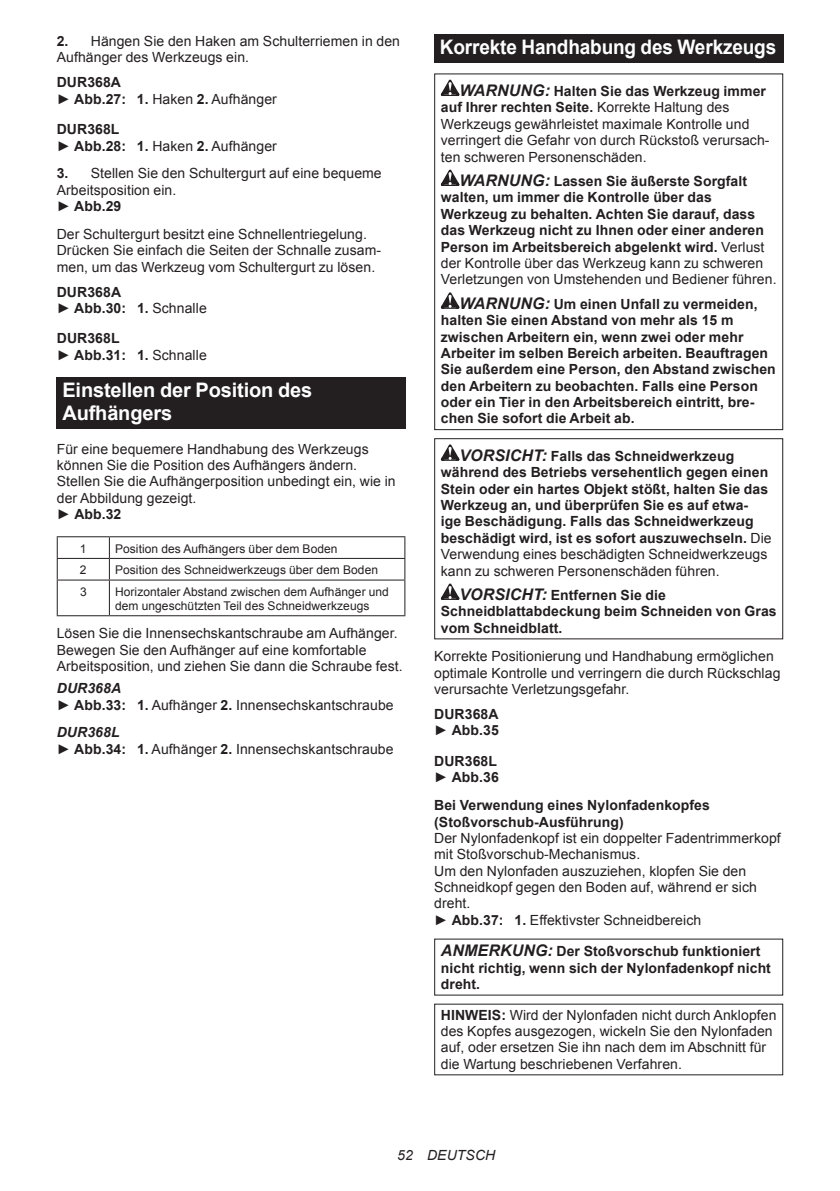
<style>
.page{position:relative;width:840px;height:1191px;background:#fff}
.page>*{position:absolute;margin:0;border:0;box-sizing:border-box;transform-origin:0 0}
.t1{font:700 20px/23.4px "Arial";letter-spacing:-.01em;color:#fff}
.t2{font:700 20px "Arial";letter-spacing:-.01em;color:#fff;scale:.95 1}
.t3{font:14px/16.4px "Arial";letter-spacing:.005em;color:#231f20}
.t4{font:700 14px/16.4px "Arial";letter-spacing:.005em;color:#231f20}
.t5{font:italic 14px "Arial";letter-spacing:.005em;color:#231f20}
.t6{font:12px/14px "Arial";letter-spacing:.005em;color:#231f20}
.s1{font-weight:700}
.s2{font-weight:400}
.s3{font-weight:700;font-style:italic}
.s4{font-weight:700;font-style:italic;font-size:16px}
.s5{font-style:italic;font-size:16px}
</style>
<div class="page">
<div style="left:57px;top:377px;width:348px;height:52px;background:#231f20"></div>
<hr style="left:57px;top:536px;width:52px;height:1px;background:#231f20">
<hr style="left:109px;top:536px;width:296px;height:1px;background:#231f20">
<hr style="left:57px;top:558px;width:52px;height:1px;background:#231f20">
<svg style="left:57px;top:537px;width:1px;height:42px"></svg>
<hr style="left:109px;top:558px;width:296px;height:1px;background:#231f20">
<svg style="left:109px;top:537px;width:1px;height:42px"></svg>
<svg style="left:404px;top:537px;width:1px;height:42px"></svg>
<hr style="left:57px;top:579px;width:52px;height:1px;background:#231f20">
<hr style="left:57px;top:580px;width:1px;height:35px;background:#231f20">
<hr style="left:109px;top:579px;width:296px;height:1px;background:#231f20">
<hr style="left:109px;top:580px;width:1px;height:35px;background:#231f20">
<hr style="left:404px;top:580px;width:1px;height:35px;background:#231f20">
<hr style="left:57px;top:615px;width:52px;height:1px;background:#231f20">
<hr style="left:109px;top:615px;width:296px;height:1px;background:#231f20">
<div style="left:434px;top:34px;width:348px;height:29px;background:#231f20"></div>
<svg style="left:440px;top:80px;width:19px;height:16px"></svg>
<svg style="left:440px;top:170px;width:19px;height:16px"></svg>
<svg style="left:440px;top:292px;width:19px;height:17px"></svg>
<div style="left:434px;top:73px;width:348px;height:357px;border:1px solid #231f20"></div>
<svg style="left:440px;top:444px;width:19px;height:17px"></svg>
<svg style="left:440px;top:583px;width:19px;height:17px"></svg>
<div style="left:434px;top:438px;width:348px;height:201px;border:1px solid #231f20"></div>
<p class="t3" style="left:57px;top:33px;width:344px"><span class="s1">2.</span> Hängen Sie den Haken am Schulterriemen in den<br>Aufhänger des Werkzeugs ein.</p>
<p class="t4" style="left:57px;top:74px;width:221px">DUR368A<br><span class="s2">►</span> Abb.27: 1. <span class="s2">Haken</span> 2. <span class="s2">Aufhänger</span></p>
<p class="t4" style="left:57px;top:121px;width:221px">DUR368L<br><span class="s2">►</span> Abb.28: 1. <span class="s2">Haken</span> 2. <span class="s2">Aufhänger</span></p>
<p class="t3" style="left:57px;top:165px;width:326px"><span class="s1">3.</span> Stellen Sie den Schultergurt auf eine bequeme<br>Arbeitsposition ein.<br>► <span class="s1">Abb.29</span></p>
<p class="t3" style="left:57px;top:226px;width:326px">Der Schultergurt besitzt eine Schnellentriegelung.<br>Drücken Sie einfach die Seiten der Schnalle zusam&shy;men, um das Werkzeug vom Schultergurt zu lösen.</p>
<p class="t4" style="left:57px;top:283px;width:151px">DUR368A<br><span class="s2">►</span> Abb.30: 1. <span class="s2">Schnalle</span></p>
<p class="t4" style="left:57px;top:330px;width:151px">DUR368L<br><span class="s2">►</span> Abb.31: 1. <span class="s2">Schnalle</span></p>
<h1 class="t1" style="left:62px;top:378px;width:251px">Einstellen der Position des<br>Aufhängers</h1>
<p class="t3" style="left:57px;top:440px;width:340px">Für eine bequemere Handhabung des Werkzeugs können Sie die Position des Aufhängers ändern.<br>Stellen Sie die Aufhängerposition unbedingt ein, wie in der Abbildung gezeigt.<br>► <span class="s1">Abb.32</span></p>
<p class="t6" style="left:80px;top:541px;width:8px">1</p>
<p class="t6" style="left:115px;top:541px;width:224px">Position des Aufhängers über dem Boden</p>
<p class="t6" style="left:80px;top:563px;width:8px">2</p>
<p class="t6" style="left:115px;top:563px;width:264px">Position des Schneidwerkzeugs über dem Boden</p>
<p class="t6" style="left:80px;top:585px;width:8px">3</p>
<p class="t6" style="left:115px;top:585px;width:275px">Horizontaler Abstand zwischen dem Aufhänger und dem ungeschützten Teil des Schneidwerkzeugs</p>
<p class="t3" style="left:57px;top:625px;width:347px">Lösen Sie die Innensechskantschraube am Aufhänger.<br>Bewegen Sie den Aufhänger auf eine komfortable<br>Arbeitsposition, und ziehen Sie dann die Schraube fest.</p>
<p class="t3" style="left:57px;top:680px;width:338px"><span class="s3">DUR368A<br></span>► <span class="s1">Abb.33: 1.</span> Aufhänger <span class="s1">2.</span> Innensechskantschraube</p>
<p class="t3" style="left:57px;top:724px;width:338px"><span class="s3">DUR368L<br></span>► <span class="s1">Abb.34: 1.</span> Aufhänger <span class="s1">2.</span> Innensechskantschraube</p>
<h1 class="t2" style="left:439px;top:36px;width:355px">Korrekte Handhabung des Werkzeugs</h1>
<p class="t3" style="left:440px;top:83px;width:330px;text-indent:19px"><span class="s4">WARNUNG:</span> <span class="s1">Halten Sie das Werkzeug immer auf Ihrer rechten Seite.</span> Korrekte Haltung des Werkzeugs gewährleistet maximale Kontrolle und verringert die Gefahr von durch Rückstoß verursach&shy;ten schweren Personenschäden.</p>
<p class="t4" style="left:440px;top:173px;width:337px;text-indent:19px"><span class="s5">WARNUNG:</span> Lassen Sie äußerste Sorgfalt walten, um immer die Kontrolle über das Werkzeug zu behalten. Achten Sie darauf, dass das Werkzeug nicht zu Ihnen oder einer anderen Person im Arbeitsbereich abgelenkt wird. <span class="s2">Verlust der Kontrolle über das Werkzeug kann zu schweren Verletzungen von Umstehenden und Bediener führen.</span></p>
<p class="t4" style="left:440px;top:296px;width:336px;text-indent:19px"><span class="s5">WARNUNG:</span> Um einen Unfall zu vermeiden, halten Sie einen Abstand von mehr als 15 m zwischen Arbeitern ein, wenn zwei oder mehr Arbeiter im selben Bereich arbeiten. Beauftragen Sie außerdem eine Person, den Abstand zwischen den Arbeitern zu beobachten. Falls eine Person oder ein Tier in den Arbeitsbereich eintritt, bre&shy;chen Sie sofort die Arbeit ab.</p>
<p class="t4" style="left:440px;top:448px;width:332px;text-indent:19px"><span class="s5">VORSICHT:</span> Falls das Schneidwerkzeug während des Betriebs versehentlich gegen einen Stein oder ein hartes Objekt stößt, halten Sie das Werkzeug an, und überprüfen Sie es auf etwa&shy;ige Beschädigung. Falls das Schneidwerkzeug beschädigt wird, ist es sofort auszuwechseln. <span class="s2">Die Verwendung eines beschädigten Schneidwerkzeugs kann zu schweren Personenschäden führen.</span></p>
<p class="t4" style="left:440px;top:587px;width:337px;text-indent:19px"><span class="s5">VORSICHT:</span> Entfernen Sie die<br>Schneidblattabdeckung beim Schneiden von Gras vom Schneidblatt.</p>
<p class="t3" style="left:434px;top:648px;width:347px">Korrekte Positionierung und Handhabung ermöglichen optimale Kontrolle und verringern die durch Rückschlag verursachte Verletzungsgefahr.</p>
<p class="t4" style="left:434px;top:706px;width:66px">DUR368A <span class="s2">►</span> Abb.35</p>
<p class="t4" style="left:434px;top:753px;width:66px">DUR368L <span class="s2">►</span> Abb.36</p>
<p class="t4" style="left:434px;top:797px;width:277px">Bei Verwendung eines Nylonfadenkopfes (Stoßvorschub-Ausführung)</p>
<p class="t3" style="left:434px;top:830px;width:348px">Der Nylonfadenkopf ist ein doppelter Fadentrimmerkopf mit Stoßvorschub-Mechanismus.<br>Um den Nylonfaden auszuziehen, klopfen Sie den Schneidkopf gegen den Boden auf, während er sich dreht.<br>► <span class="s1">Abb.37: 1.</span> Effektivster Schneidbereich</p>
<p class="t4" style="left:440px;top:943px;width:331px"><span class="s5">ANMERKUNG:</span> Der Stoßvorschub funktioniert nicht richtig, wenn sich der Nylonfadenkopf nicht dreht.</p>
<p class="t3" style="left:440px;top:1006px;width:337px"><span class="s1">HINWEIS:</span> Wird der Nylonfaden nicht durch Anklopfen des Kopfes ausgezogen, wickeln Sie den Nylonfaden auf, oder ersetzen Sie ihn nach dem im Abschnitt für die Wartung beschriebenen Verfahren.</p>
<p class="t5" style="left:397px;top:1147px;width:99px">52 DEUTSCH</p>
</div>
